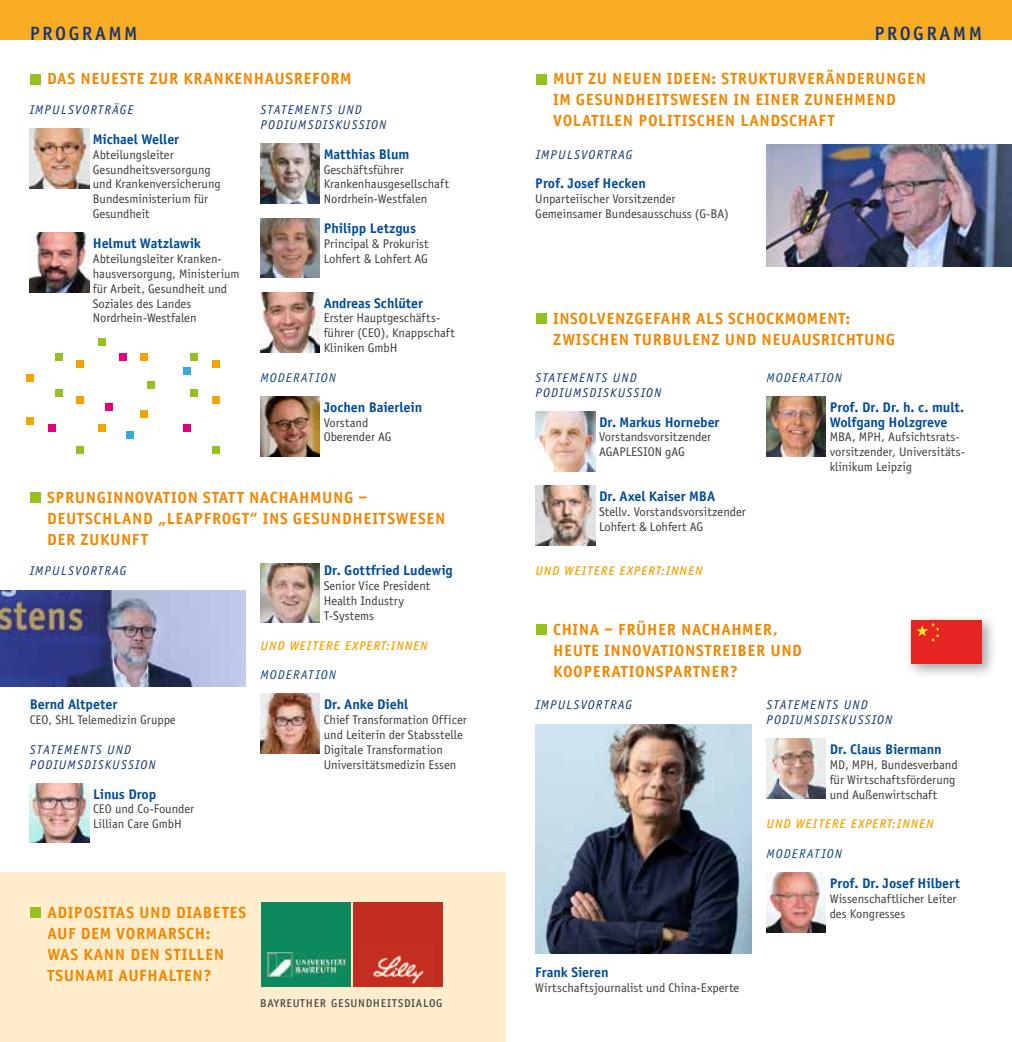
<style>
.page{position:relative;width:1012px;height:1042px;background:#fff}
.page>*{position:absolute;margin:0;border:0;box-sizing:border-box;transform-origin:0 0}
.t1{font:19.25px "Officina Sans Medium ITC";letter-spacing:.13em;color:#123274}
.t2{font:16.1px/21px "Officina Sans Bold ITC";letter-spacing:.035em;color:#f18700}
.t3{font:14px/14.9px "Officina Sans Bold ITC";letter-spacing:-.005em;color:#004c99}
.t4{font:12.6px/14.9px "Officina Sans ITC";letter-spacing:-.005em;color:#3c3c3b}
.t5{font:italic 12.6px/14.9px "Officina Sans ITC";letter-spacing:.09em;color:#123274}
.t6{font:italic 12.6px "Officina Sans Medium ITC";letter-spacing:.07em;color:#f6a200}
.t7{font:italic 12.6px "Officina Sans ITC";letter-spacing:.09em;color:#0a4479}
.t8{font:11.38px "Officina Sans Medium ITC";letter-spacing:.055em;color:#4a4a49}
</style>
<div class="page">
<img style="left:766px;top:144px;width:246px;height:123px">
<div style="left:491px;top:0;width:521px;height:40px;background:#f8ac23"></div>
<img style="left:0;top:590px;width:245px;height:97px">
<div style="left:0;top:0;width:521px;height:40px;background:#f8ac23"></div>
<div style="left:0;top:873px;width:506px;height:169px;background:#ffedcd"></div>
<div style="left:126px;top:432px;width:8px;height:7px;background:#36a9e1"></div>
<div style="left:184px;top:425px;width:7px;height:7px;background:#e6007d"></div>
<div style="left:141px;top:410px;width:7px;height:7px;background:#f6a200"></div>
<div style="left:148px;top:382px;width:7px;height:7px;background:#95c11f"></div>
<div style="left:212px;top:396px;width:7px;height:7px;background:#f6a200"></div>
<div style="left:191px;top:389px;width:7px;height:7px;background:#95c11f"></div>
<div style="left:184px;top:367px;width:7px;height:7px;background:#36a9e1"></div>
<div style="left:212px;top:360px;width:7px;height:7px;background:#f6a200"></div>
<div style="left:191px;top:353px;width:7px;height:7px;background:#95c11f"></div>
<div style="left:212px;top:446px;width:7px;height:7px;background:#95c11f"></div>
<div style="left:27px;top:375px;width:7px;height:7px;background:#f6a200"></div>
<div style="left:27px;top:417px;width:7px;height:8px;background:#f6a200"></div>
<div style="left:48px;top:425px;width:7px;height:7px;background:#e6007d"></div>
<div style="left:98px;top:425px;width:7px;height:7px;background:#f6a200"></div>
<div style="left:77px;top:396px;width:7px;height:7px;background:#f6a200"></div>
<div style="left:55px;top:389px;width:7px;height:7px;background:#95c11f"></div>
<div style="left:105px;top:403px;width:7px;height:7px;background:#e6007d"></div>
<div style="left:77px;top:360px;width:7px;height:7px;background:#f6a200"></div>
<div style="left:55px;top:353px;width:7px;height:7px;background:#95c11f"></div>
<div style="left:119px;top:353px;width:8px;height:7px;background:#e6007d"></div>
<div style="left:98px;top:338px;width:7px;height:8px;background:#95c11f"></div>
<div style="left:77px;top:446px;width:7px;height:7px;background:#95c11f"></div>
<div style="left:141px;top:353px;width:7px;height:7px;background:#f6a200"></div>
<div style="left:30px;top:74px;width:11px;height:10px;background:#95c11f"></div>
<div style="left:30px;top:492px;width:11px;height:11px;background:#95c11f"></div>
<img style="left:30px;top:129px;width:59px;height:59px">
<img style="left:30px;top:233px;width:59px;height:59px">
<img style="left:30px;top:783px;width:59px;height:60px">
<img style="left:260px;top:563px;width:60px;height:60px">
<img style="left:260px;top:397px;width:60px;height:59px">
<img style="left:260px;top:218px;width:60px;height:60px">
<img style="left:260px;top:144px;width:60px;height:59px">
<img style="left:260px;top:293px;width:60px;height:59px">
<img style="left:260px;top:694px;width:60px;height:59px">
<div style="left:30px;top:907px;width:11px;height:10px;background:#95c11f"></div>
<div style="left:353px;top:902px;width:90px;height:85px;background:#c12e20"></div>
<img style="left:373px;top:955px;width:51px;height:30px">
<div style="left:262px;top:902px;width:89px;height:85px;background:#0d895f"></div>
<img style="left:268px;top:952px;width:78px;height:24px">
<div style="left:536px;top:74px;width:11px;height:10px;background:#95c11f"></div>
<div style="left:536px;top:313px;width:11px;height:11px;background:#95c11f"></div>
<img style="left:536px;top:412px;width:59px;height:59px">
<img style="left:536px;top:486px;width:59px;height:59px">
<img style="left:766px;top:397px;width:60px;height:59px">
<div style="left:536px;top:624px;width:11px;height:11px;background:#95c11f"></div>
<img style="left:536px;top:724px;width:216px;height:229px">
<img style="left:766px;top:739px;width:60px;height:59px">
<img style="left:766px;top:873px;width:60px;height:59px">
<div style="left:904px;top:613px;width:94px;height:67px;background:#000;opacity:.37"></div>
<div style="left:911px;top:620px;width:71px;height:44px;background:#e52521"></div>
<svg style="left:916px;top:623px;width:24px;height:19px"></svg>
<h1 class="t1" style="left:30px;top:20px;width:109px">PROGRAMM</h1>
<h1 class="t1" style="left:874px;top:20px;width:109px">PROGRAMM</h1>
<p class="t2" style="left:47px;top:68px;width:306px">DAS NEUESTE ZUR KRANKENHAUSREFORM</p>
<p class="t5" style="left:30px;top:102px;width:105px">IMPULSVORTRÄGE</p>
<p class="t3" style="left:93px;top:131px;width:88px">Michael Weller</p>
<p class="t4" style="left:93px;top:147px;width:130px">Abteilungsleiter<br>Gesundheitsversorgung und Krankenversicherung<br>Bundesministerium für<br>Gesundheit</p>
<p class="t3" style="left:93px;top:235px;width:110px">Helmut Watzlawik</p>
<p class="t4" style="left:93px;top:251px;width:148px">Abteilungsleiter Kranken&shy;hausversorgung, Ministerium für Arbeit, Gesundheit und<br>Soziales des Landes<br>Nordrhein-Westfalen</p>
<p class="t5" style="left:260px;top:102px;width:127px">STATEMENTS UND<br>PODIUMSDISKUSSION</p>
<p class="t3" style="left:324px;top:146px;width:87px">Matthias Blum</p>
<p class="t4" style="left:324px;top:161px;width:127px">Geschäftsführer<br>Krankenhausgesellschaft<br>Nordrhein-Westfalen</p>
<p class="t3" style="left:324px;top:220px;width:94px">Philipp Letzgus</p>
<p class="t4" style="left:324px;top:236px;width:106px">Principal &amp; Prokurist<br>Lohfert &amp; Lohfert AG</p>
<p class="t3" style="left:324px;top:295px;width:101px">Andreas Schlüter</p>
<p class="t4" style="left:324px;top:310px;width:133px">Erster Hauptgeschäfts&shy;führer (CEO), Knappschaft<br>Kliniken GmbH</p>
<p class="t7" style="left:260px;top:369px;width:77px">MODERATION</p>
<p class="t3" style="left:324px;top:399px;width:100px">Jochen Baierlein</p>
<p class="t4" style="left:324px;top:414px;width:69px">Vorstand<br>Oberender AG</p>
<p class="t2" style="left:47px;top:486px;width:400px">SPRUNGINNOVATION STATT NACHAHMUNG –<br>DEUTSCHLAND „LEAPFROGT“ INS GESUNDHEITSWESEN<br>DER ZUKUNFT</p>
<p class="t5" style="left:30px;top:563px;width:98px">IMPULSVORTRAG</p>
<p class="t3" style="left:30px;top:696px;width:89px">Bernd Altpeter</p>
<p class="t4" style="left:30px;top:712px;width:148px">CEO, SHL Telemedizin Gruppe</p>
<p class="t5" style="left:30px;top:742px;width:127px">STATEMENTS UND<br>PODIUMSDISKUSSION</p>
<p class="t3" style="left:93px;top:786px;width:65px">Linus Drop</p>
<p class="t4" style="left:93px;top:801px;width:103px">CEO und Co-Founder<br>Lillian Care GmbH</p>
<p class="t3" style="left:324px;top:562px;width:131px">Dr. Gottfried Ludewig</p>
<p class="t4" style="left:324px;top:578px;width:108px">Senior Vice President<br>Health Industry<br>T-Systems</p>
<p class="t6" style="left:260px;top:637px;width:169px">UND WEITERE EXPERT:INNEN</p>
<p class="t7" style="left:260px;top:667px;width:77px">MODERATION</p>
<p class="t3" style="left:324px;top:696px;width:86px">Dr. Anke Diehl</p>
<p class="t4" style="left:324px;top:712px;width:145px">Chief Transformation Officer und Leiterin der Stabsstelle<br>Digitale Transformation<br>Universitätsmedizin Essen</p>
<p class="t2" style="left:47px;top:901px;width:201px">ADIPOSITAS UND DIABETES<br>AUF DEM VORMARSCH:<br>WAS KANN DEN STILLEN<br>TSUNAMI AUFHALTEN?</p>
<p class="t8" style="left:260px;top:995px;width:184px">BAYREUTHER GESUNDHEITSDIALOG</p>
<p class="t2" style="left:553px;top:68px;width:375px">MUT ZU NEUEN IDEEN: STRUKTURVERÄNDERUNGEN<br>IM GESUNDHEITSWESEN IN EINER ZUNEHMEND<br>VOLATILEN POLITISCHEN LANDSCHAFT</p>
<p class="t5" style="left:536px;top:147px;width:98px">IMPULSVORTRAG</p>
<p class="t3" style="left:535px;top:176px;width:112px">Prof. Josef Hecken</p>
<p class="t4" style="left:535px;top:191px;width:195px">Unparteiischer Vorsitzender<br>Gemeinsamer Bundesausschuss (G-BA)</p>
<p class="t2" style="left:553px;top:307px;width:344px">INSOLVENZGEFAHR ALS SCHOCKMOMENT:<br>ZWISCHEN TURBULENZ UND NEUAUSRICHTUNG</p>
<p class="t5" style="left:535px;top:370px;width:127px">STATEMENTS UND<br>PODIUMSDISKUSSION</p>
<p class="t3" style="left:599px;top:414px;width:122px">Dr. Markus Horneber</p>
<p class="t4" style="left:599px;top:429px;width:114px">Vorstandsvorsitzender<br>AGAPLESION gAG</p>
<p class="t3" style="left:599px;top:488px;width:118px">Dr. Axel Kaiser MBA</p>
<p class="t4" style="left:599px;top:504px;width:148px">Stellv. Vorstandsvorsitzender<br>Lohfert &amp; Lohfert AG</p>
<p class="t6" style="left:535px;top:563px;width:169px">UND WEITERE EXPERT:INNEN</p>
<p class="t7" style="left:766px;top:369px;width:77px">MODERATION</p>
<p class="t3" style="left:830px;top:399px;width:136px">Prof. Dr. Dr. h. c. mult.<br>Wolfgang Holzgreve</p>
<p class="t4" style="left:830px;top:429px;width:137px">MBA, MPH, Aufsichtsrats&shy;vorsitzender, Universitäts&shy;klinikum Leipzig</p>
<p class="t2" style="left:553px;top:618px;width:250px">CHINA – FRÜHER NACHAHMER,<br>HEUTE INNOVATIONSTREIBER UND<br>KOOPERATIONSPARTNER?</p>
<p class="t5" style="left:766px;top:697px;width:127px">STATEMENTS UND<br>PODIUMSDISKUSSION</p>
<p class="t3" style="left:830px;top:741px;width:114px">Dr. Claus Biermann</p>
<p class="t4" style="left:830px;top:756px;width:129px">MD, MPH, Bundesverband für Wirtschaftsförderung und Außenwirtschaft</p>
<p class="t6" style="left:766px;top:816px;width:169px">UND WEITERE EXPERT:INNEN</p>
<p class="t7" style="left:766px;top:845px;width:77px">MODERATION</p>
<p class="t3" style="left:830px;top:875px;width:132px">Prof. Dr. Josef Hilbert</p>
<p class="t4" style="left:830px;top:890px;width:128px">Wissenschaftlicher Leiter des Kongresses</p>
<p class="t5" style="left:535px;top:697px;width:98px">IMPULSVORTRAG</p>
<p class="t3" style="left:535px;top:964px;width:75px">Frank Sieren</p>
<p class="t4" style="left:535px;top:980px;width:206px">Wirtschaftsjournalist und China-Experte</p>
</div>
